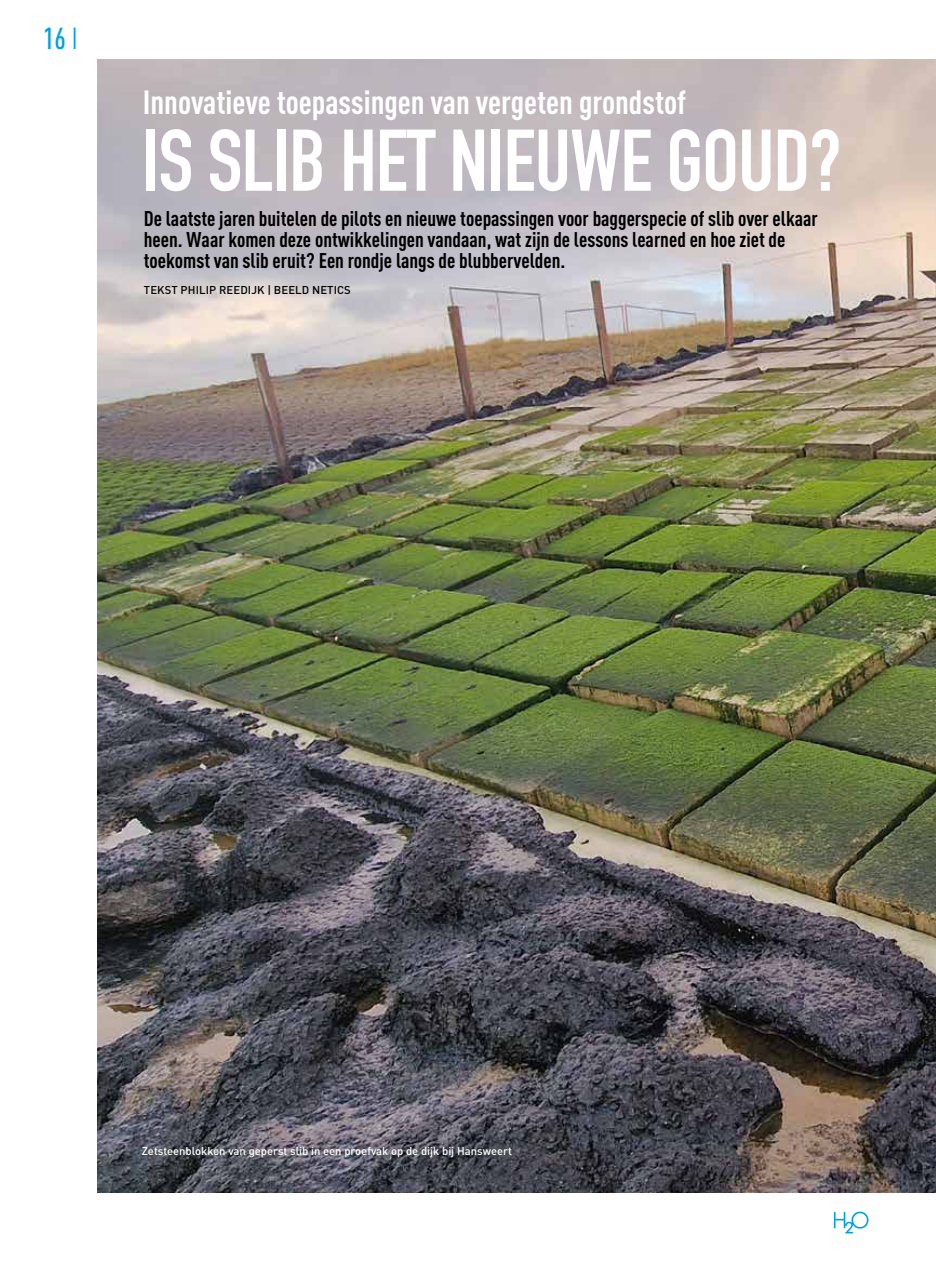
<style>
.page{position:relative;width:936px;height:1263px;background:#fff}
.page>*{position:absolute;margin:0;border:0;box-sizing:border-box;transform-origin:0 0}
.t1{font:85.95px "DIN Engschrift Std";letter-spacing:-.01em;color:#fff}
.t2{font:700 condensed 33px "DIN Pro";color:#fff}
.t3{font:500 condensed 30px "DIN Pro";color:#009fe3}
.t4{font:700 condensed 21px/21px "DIN Pro";color:#000}
.t5{font:500 11.25px "DIN Pro";color:#fff}
.t6{font:500 11.25px "DIN Pro";letter-spacing:.01em;color:#000}
.s1{font-weight:400}
</style>
<div class="page">
<svg style="left:833px;top:1212px;width:35px;height:21px"></svg>
<img style="left:98px;top:60px;width:837px;height:1133px">
<h3 class="t3" style="left:43px;top:16px;width:36px">16 <span class="s1">I</span></h3>
<h2 class="t2" style="left:143px;top:77px;width:545px">Innovatieve toepassingen van vergeten grondstof</h2>
<h1 class="t1" style="left:142px;top:110px;width:701px">IS SLIB HET NIEUWE GOUD?</h1>
<p class="t4" style="left:144px;top:206px;width:675px">De laatste jaren buitelen de pilots en nieuwe toepassingen voor baggerspecie of slib over elkaar heen. Waar komen deze ontwikkelingen vandaan, wat zijn de lessons learned en hoe ziet de toekomst van slib eruit? Een rondje langs de blubbervelden.</p>
<p class="t6" style="left:144px;top:281px;width:208px">TEKST PHILIP REEDIJK | BEELD NETICS</p>
<p class="t5" style="left:142px;top:1141px;width:372px">Zetsteenblokken van geperst slib in een proefvak op de dijk bij Hansweert</p>
</div>
